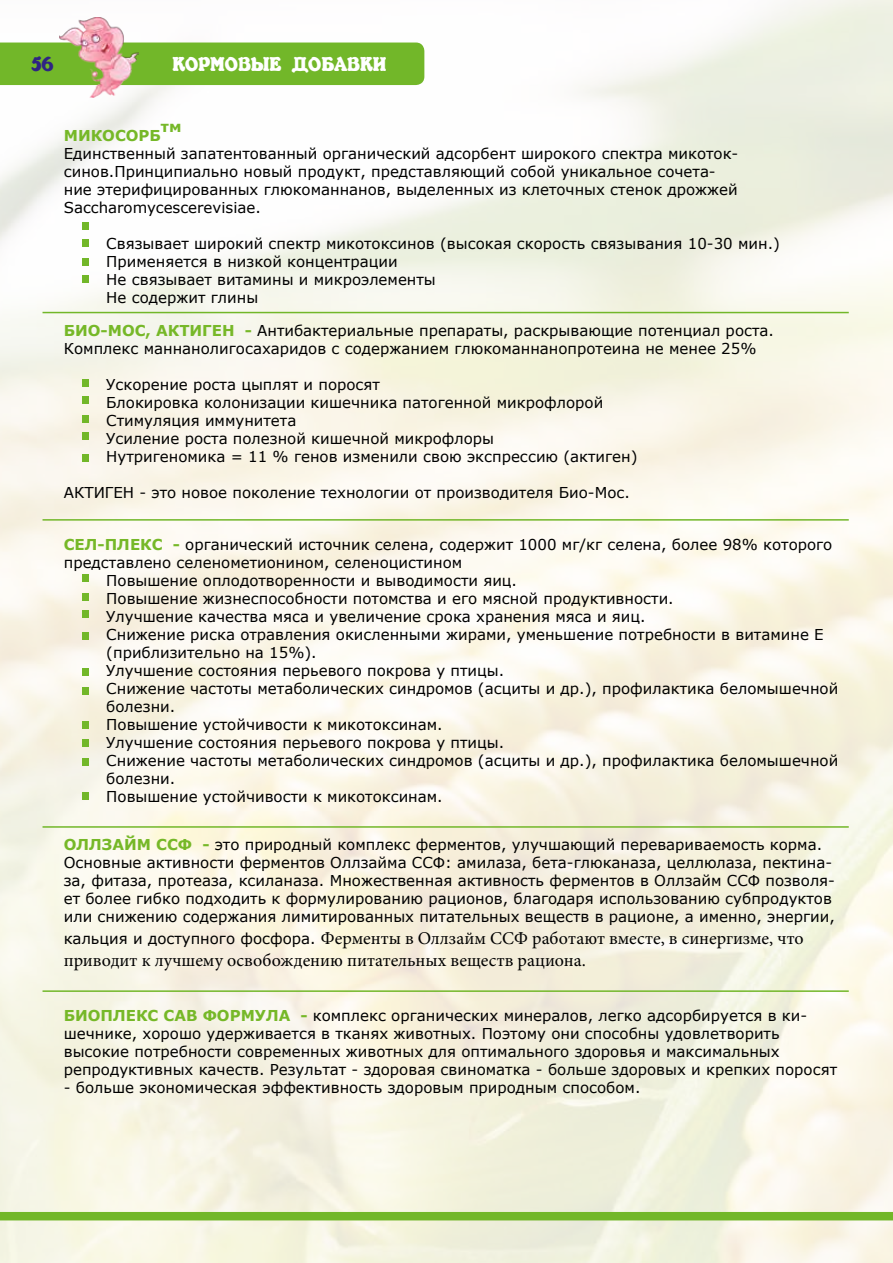
<style>
.page{position:relative;width:893px;height:1263px;background:#fff}
.page>*{position:absolute;margin:0;border:0;box-sizing:border-box;transform-origin:0 0}
.t1{font:100 21px "Kabarett Simple";color:#fff}
.t2{font:100 21px "Kabarett Simple";color:#2f2483}
.t3{font:18px/21.6px "Minion Pro";color:#000}
.t4{font:15px/18px "Verdana";color:#000}
.t5{font:700 15px "Verdana";color:#76b828}
.s1{font-weight:700;color:#76b828}
.s2{font-family:"Verdana";font-size:15px}
</style>
<div class="page">
<div style="left:0;top:1212px;width:893px;height:8px;background:#72b729"></div>
<div style="left:0;top:43px;width:424px;height:42px;background:#72b729"></div>
<img style="left:60px;top:17px;width:79px;height:81px">
<hr style="left:43px;top:312px;width:806px;height:1px;background:#72b729">
<hr style="left:43px;top:519px;width:806px;height:2px;background:#72b729">
<hr style="left:43px;top:826px;width:806px;height:2px;background:#72b729">
<hr style="left:43px;top:990px;width:806px;height:2px;background:#72b729">
<div style="left:82px;top:239px;width:7px;height:8px;background:#72b729"></div>
<div style="left:82px;top:396px;width:7px;height:8px;background:#72b729"></div>
<div style="left:82px;top:574px;width:7px;height:8px;background:#72b729"></div>
<div style="left:82px;top:275px;width:7px;height:8px;background:#72b729"></div>
<div style="left:82px;top:432px;width:7px;height:8px;background:#72b729"></div>
<div style="left:82px;top:610px;width:7px;height:8px;background:#72b729"></div>
<div style="left:82px;top:454px;width:7px;height:8px;background:#72b729"></div>
<div style="left:82px;top:632px;width:7px;height:8px;background:#72b729"></div>
<div style="left:82px;top:222px;width:7px;height:8px;background:#72b729"></div>
<div style="left:82px;top:379px;width:7px;height:8px;background:#72b729"></div>
<div style="left:82px;top:668px;width:7px;height:8px;background:#72b729"></div>
<div style="left:82px;top:687px;width:7px;height:8px;background:#72b729"></div>
<div style="left:82px;top:721px;width:7px;height:8px;background:#72b729"></div>
<div style="left:82px;top:739px;width:7px;height:8px;background:#72b729"></div>
<div style="left:82px;top:758px;width:7px;height:8px;background:#72b729"></div>
<div style="left:82px;top:792px;width:7px;height:8px;background:#72b729"></div>
<div style="left:82px;top:258px;width:7px;height:8px;background:#72b729"></div>
<div style="left:82px;top:415px;width:7px;height:8px;background:#72b729"></div>
<div style="left:82px;top:593px;width:7px;height:8px;background:#72b729"></div>
<h1 class="t2" style="left:31px;top:53px;width:24px">56</h1>
<h1 class="t1" style="left:172px;top:53px;width:215px">КОРМОВЫЕ ДОБАВКИ</h1>
<p class="t5" style="left:161px;top:117px;width:22px">тм</p>
<p class="t4" style="left:64px;top:144px;width:676px">Единственный запатентованный органический адсорбент широкого спектра микоток&shy;синов.Принципиально новый продукт, представляющий собой уникальное сочета&shy;ние этерифицированных глюкоманнанов, выделенных из клеточных стенок дрожжей Saccharomycescerevisiae.</p>
<p class="t4" style="left:106px;top:234px;width:675px">Связывает широкий спектр микотоксинов (высокая скорость связывания 10-30 мин.)<br>Применяется в низкой концентрации<br>Не связывает витамины и микроэлементы<br>Не содержит глины</p>
<p class="t5" style="left:64px;top:126px;width:27px">МИКО</p>
<p class="t5" style="left:115px;top:126px;width:24px">СОРБ</p>
<p class="t4" style="left:64px;top:321px;width:712px;text-indent:148px"><span class="s1">ЕН -</span> Антибактериальные препараты, раскрывающие потенциал роста.<br>Комплекс маннанолигосахаридов с содержанием глюкоманнанопротеина не менее 25%</p>
<p class="t4" style="left:106px;top:375px;width:533px">Ускорение роста цыплят и поросят<br>Блокировка колонизации кишечника патогенной микрофлорой Стимуляция иммунитета<br>Усиление роста полезной кишечной микрофлоры<br>Нутригеномика = 11 % генов изменили свою экспрессию (актиген)</p>
<p class="t4" style="left:64px;top:483px;width:568px">АКТИГЕН - это новое поколение технологии от производителя Био-Мос.</p>
<p class="t5" style="left:64px;top:321px;width:57px">Био-moс</p>
<p class="t5" style="left:146px;top:321px;width:23px">, АКТИГ</p>
<p class="t4" style="left:64px;top:535px;width:770px"><span class="s1">СЕЛ-ПЛ ЕКС -</span> органический источник селена, содержит 1000 мг/кг селена, более 98% которого</p>
<p class="t4" style="left:64px;top:553px;width:400px">представлено селенометионином, селеноцистином</p>
<p class="t4" style="left:106px;top:571px;width:412px">Повышение оплодотворенности и выводимости яиц.</p>
<p class="t4" style="left:106px;top:589px;width:569px">Повышение жизнеспособности потомства и его мясной продуктивности.</p>
<p class="t4" style="left:106px;top:607px;width:541px">Улучшение качества мяса и увеличение срока хранения мяса и яиц.</p>
<p class="t4" style="left:106px;top:625px;width:719px">Снижение риска отравления окисленными жирами, уменьшение потребности в витамине Е</p>
<p class="t4" style="left:106px;top:643px;width:212px">(приблизительно на 15%).</p>
<p class="t4" style="left:106px;top:661px;width:399px">Улучшение состояния перьевого покрова у птицы.</p>
<p class="t4" style="left:106px;top:679px;width:733px">Снижение частоты метаболических синдромов (асциты и др.), профилактика беломышечной</p>
<p class="t4" style="left:106px;top:697px;width:71px">болезни.</p>
<p class="t4" style="left:106px;top:715px;width:338px">Повышение устойчивости к микотоксинам.</p>
<p class="t4" style="left:106px;top:733px;width:399px">Улучшение состояния перьевого покрова у птицы.</p>
<p class="t4" style="left:106px;top:751px;width:733px">Снижение частоты метаболических синдромов (асциты и др.), профилактика беломышечной</p>
<p class="t4" style="left:106px;top:769px;width:71px">болезни.</p>
<p class="t4" style="left:106px;top:787px;width:338px">Повышение устойчивости к микотоксинам.</p>
<p class="t4" style="left:64px;top:835px;width:773px"><span class="s1">Оллзайм ССФ -</span> это природный комплекс ферментов, улучшающий перевариваемость корма.<br>Основные активности ферментов Оллзайма ССФ: амилаза, бета-глюканаза, целлюлаза, пектина&shy;за, фитаза, протеаза, ксиланаза. Множественная активность ферментов в Оллзайм ССФ позволя&shy;ет более гибко подходить к формулированию рационов, благодаря использованию субпродуктов или снижению содержания лимитированных питательных веществ в рационе, а именно, энергии,</p>
<p class="t3" style="left:64px;top:927px;width:741px"><span class="s2">кальция и доступного фосфора.</span> Ферменты в Оллзайм ССФ работают вместе, в синергизме, что приводит к лучшему освобождению питательных веществ рациона.</p>
<p class="t5" style="left:64px;top:1006px;width:13px">БИОПЛ</p>
<p class="t5" style="left:126px;top:1006px;width:142px">ЕКС САВ ФОР МУЛА</p>
<p class="t4" style="left:64px;top:1006px;width:775px;text-indent:237px"><span class="s1">-</span> комплекс органических минералов, легко адсорбируется в ки&shy;шечнике, хорошо удерживается в тканях животных. Поэтому они способны удовлетворить высокие потребности современных животных для оптимального здоровья и максимальных репродуктивных качеств. Результат - здоровая свиноматка - больше здоровых и крепких поросят</p>
<p class="t4" style="left:64px;top:1078px;width:578px">- больше экономическая эффективность здоровым природным способом.</p>
</div>
